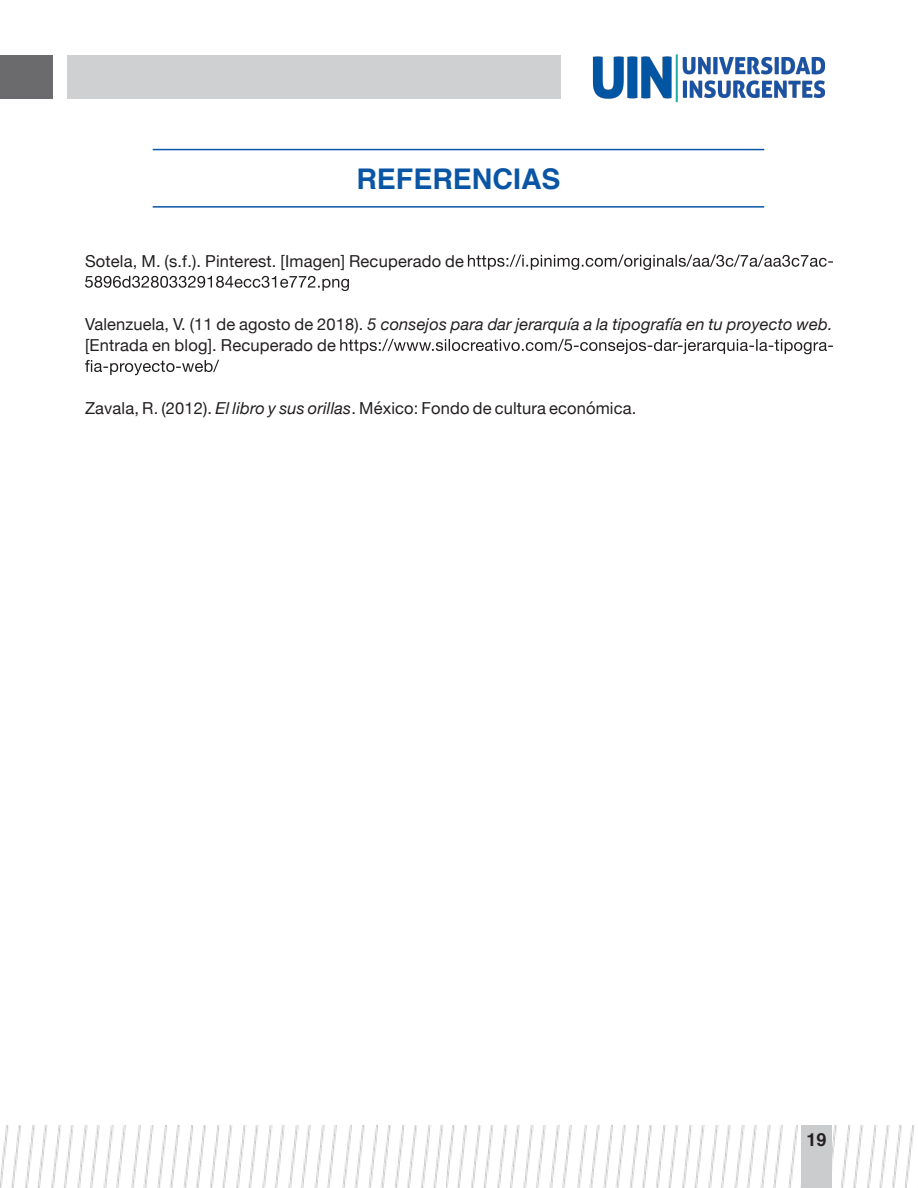
<style>
.page{position:relative;width:918px;height:1188px;background:#fff}
.page>*{position:absolute;margin:0;border:0;box-sizing:border-box;transform-origin:0 0}
.t1{font:700 28.5px "Helvetica";color:#0a55a4}
.t2{font:700 18px "Helvetica";color:#231f20}
.Texto_general{font:16.5px/21px "Helvetica Neue";letter-spacing:.01em;color:#231f20}
.s1{font-style:italic}
</style>
<div class="page">
<img style="left:0;top:1126px;width:914px;height:62px">
<div style="left:801px;top:1126px;width:31px;height:62px;background:#cbccce"></div>
<img style="left:592px;top:54px;width:234px;height:49px">
<hr style="left:153px;top:206px;width:611px;height:2px;background:#0a55a4">
<hr style="left:153px;top:149px;width:611px;height:1px;background:#0a55a4">
<div style="left:0;top:56px;width:53px;height:43px;background:#6b6b6e"></div>
<div style="left:68px;top:56px;width:493px;height:43px;background:#cfd0d2"></div>
<svg style="left:468px;top:255px;width:365px;height:15px"></svg>
<svg style="left:85px;top:276px;width:264px;height:15px"></svg>
<svg style="left:340px;top:339px;width:493px;height:15px"></svg>
<svg style="left:85px;top:360px;width:134px;height:15px"></svg>
<h1 class="t1" style="left:356px;top:156px;width:206px">REFERENCIAS</h1>
<p class="Texto_general" style="left:85px;top:251px;width:381px">Sotela, M. (s.f.). Pinterest. [Imagen] Recuperado de</p>
<p class="Texto_general" style="left:85px;top:314px;width:749px">Valenzuela, V. (11 de agosto de 2018). <span class="s1">5 consejos para dar jerarquía a la tipografía en tu proyecto web. </span>[Entrada en blog]. Recuperado de</p>
<p class="Texto_general" style="left:85px;top:399px;width:553px">Zavala, R. (2012). <span class="s1">El libro y sus orillas</span>. México: Fondo de cultura económica.</p>
<p class="t2" style="left:806px;top:1125px;width:22px">19</p>
</div>
